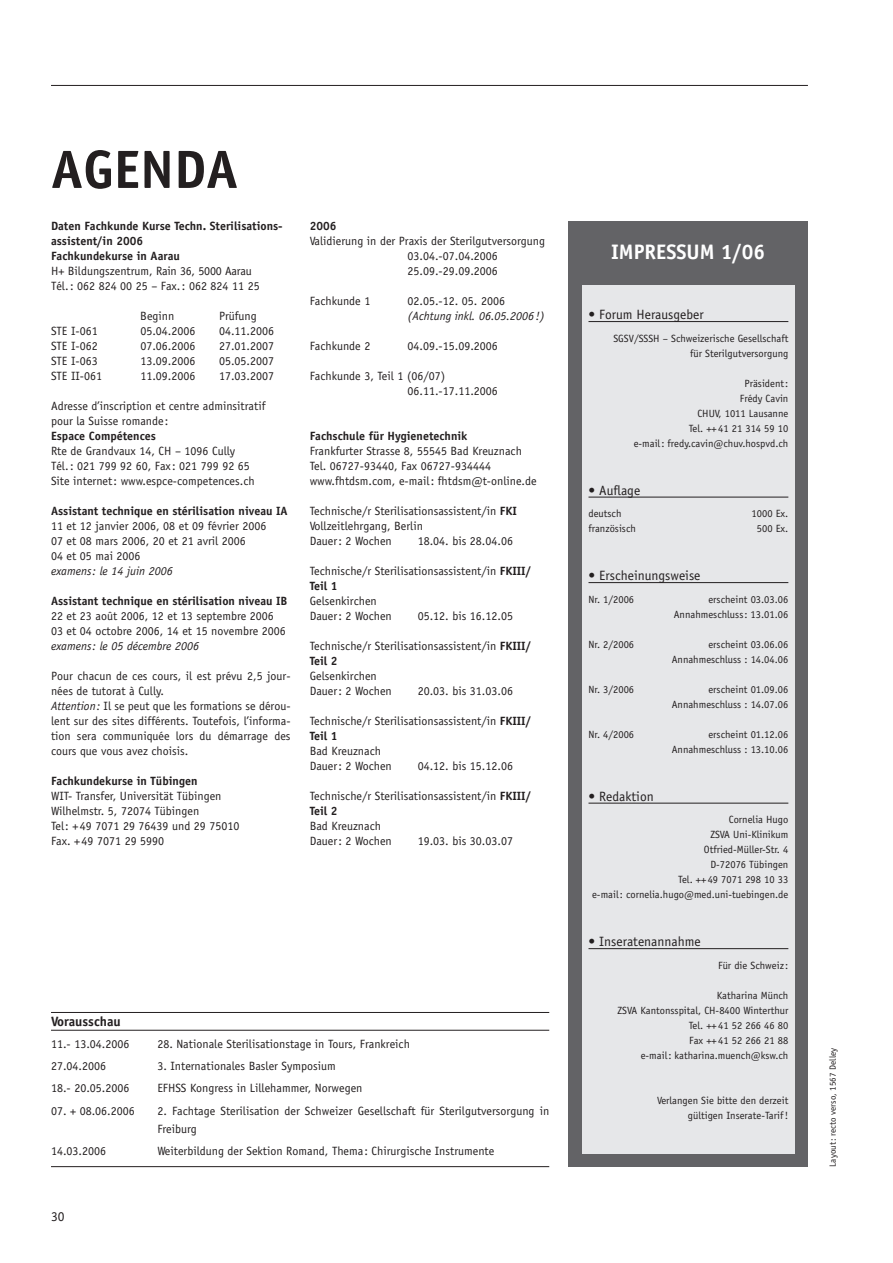
<style>
.page{position:relative;width:893px;height:1263px;background:#fff}
.page>*{position:absolute;margin:0;border:0;box-sizing:border-box;transform-origin:0 0}
.t1{font:700 54px "Officina Sans";color:#231f20}
.t2{font:700 21px "Officina Sans";color:#fff}
.t3{font:13.5px "Officina Sans";color:#231f20}
.t4{font:700 13.5px "Officina Sans";color:#231f20}
.t5{font:12px/15px "Officina Sans";color:#231f20}
.t6{font:700 12px/15px "Officina Sans";color:#231f20}
.t7{font:italic 12px "Officina Sans";color:#231f20}
.t8{font:10.5px/15px "Officina Sans";color:#231f20;text-align:right}
.t9{font:9px "Officina Sans";color:#231f20}
.s1{font-style:italic}
.s2{font-weight:700}
</style>
<div class="page">
<div style="left:568px;top:221px;width:240px;height:945px;background:#636366"></div>
<div style="left:582px;top:285px;width:213px;height:869px;background:#e6e7e9"></div>
<hr style="left:588px;top:321px;width:200px;height:1px;background:#231f20">
<hr style="left:588px;top:497px;width:200px;height:1px;background:#231f20">
<hr style="left:588px;top:582px;width:200px;height:1px;background:#231f20">
<hr style="left:588px;top:803px;width:200px;height:1px;background:#231f20">
<hr style="left:588px;top:948px;width:200px;height:1px;background:#231f20">
<hr style="left:51px;top:1012px;width:498px;height:1px;background:#231f20">
<hr style="left:51px;top:1030px;width:498px;height:1px;background:#231f20">
<hr style="left:51px;top:1166px;width:498px;height:1px;background:#231f20">
<hr style="left:51px;top:85px;width:757px;height:1px;background:#231f20">
<h1 class="t1" style="left:51px;top:149px;width:189px">AGENDA</h1>
<p class="t6" style="left:51px;top:219px;width:233px">Daten Fachkunde Kurse Techn. Sterilisations&shy;assistent/in 2006<br>Fachkundekurse in Aarau</p>
<p class="t5" style="left:51px;top:264px;width:210px">H+ Bildungszentrum, Rain 36, 5000 Aarau<br>Tél.: 062 824 00 25 – Fax.: 062 824 11 25</p>
<p class="t5" style="left:140px;top:309px;width:36px">Beginn</p>
<p class="t5" style="left:219px;top:309px;width:39px">Prüfung</p>
<p class="t5" style="left:51px;top:324px;width:48px">STE I-061</p>
<p class="t5" style="left:140px;top:324px;width:57px">05.04.2006</p>
<p class="t5" style="left:219px;top:324px;width:57px">04.11.2006</p>
<p class="t5" style="left:51px;top:339px;width:48px">STE I-062</p>
<p class="t5" style="left:140px;top:339px;width:57px">07.06.2006</p>
<p class="t5" style="left:219px;top:339px;width:57px">27.01.2007</p>
<p class="t5" style="left:51px;top:354px;width:48px">STE I-063</p>
<p class="t5" style="left:140px;top:354px;width:57px">13.09.2006</p>
<p class="t5" style="left:219px;top:354px;width:57px">05.05.2007</p>
<p class="t5" style="left:51px;top:369px;width:53px">STE II-061</p>
<p class="t5" style="left:140px;top:369px;width:57px">11.09.2006</p>
<p class="t5" style="left:219px;top:369px;width:57px">17.03.2007</p>
<p class="t5" style="left:51px;top:399px;width:216px">Adresse d’inscription et centre adminsitratif pour la Suisse romande:</p>
<p class="t6" style="left:51px;top:429px;width:106px">Espace Compétences</p>
<p class="t5" style="left:51px;top:444px;width:205px">Rte de Grandvaux 14, CH – 1096 Cully<br>Tél.: 021 799 92 60, Fax: 021 799 92 65<br>Site internet: www.espce-competences.ch</p>
<p class="t6" style="left:51px;top:504px;width:238px">Assistant technique en stérilisation niveau IA</p>
<p class="t5" style="left:51px;top:519px;width:217px">11 et 12 janvier 2006, 08 et 09 février 2006<br>07 et 08 mars 2006, 20 et 21 avril 2006<br>04 et 05 mai 2006</p>
<p class="t7" style="left:51px;top:566px;width:123px">examens: le 14 juin 2006</p>
<p class="t6" style="left:51px;top:594px;width:238px">Assistant technique en stérilisation niveau IB</p>
<p class="t5" style="left:51px;top:609px;width:236px">22 et 23 août 2006, 12 et 13 septembre 2006<br>03 et 04 octobre 2006, 14 et 15 novembre 2006</p>
<p class="t7" style="left:51px;top:641px;width:150px">examens: le 05 décembre 2006</p>
<p class="t5" style="left:51px;top:669px;width:241px">Pour chacun de ces cours, il est prévu 2,5 jour&shy;nées de tutorat à Cully.<br><span class="s1">Attention:</span> Il se peut que les formations se dérou&shy;lent sur des sites différents. Toutefois, l’informa&shy;tion sera communiquée lors du démarrage des cours que vous avez choisis.</p>
<p class="t6" style="left:51px;top:774px;width:148px">Fachkundekurse in Tübingen</p>
<p class="t5" style="left:51px;top:789px;width:190px">WIT- Transfer, Universität Tübingen<br>Wilhelmstr. 5, 72074 Tübingen<br>Tel: +49 7071 29 76439 und 29 75010<br>Fax. +49 7071 29 5990</p>
<p class="t6" style="left:310px;top:219px;width:28px">2006</p>
<p class="t5" style="left:407px;top:234px;width:139px;text-indent:-98px">Validierung in der Praxis der Sterilgutversorgung<br>03.04.-07.04.2006<br>25.09.-29.09.2006</p>
<p class="t5" style="left:310px;top:294px;width:62px">Fachkunde 1</p>
<p class="t5" style="left:407px;top:294px;width:99px">02.05.-12. 05. 2006</p>
<p class="t7" style="left:407px;top:311px;width:139px">(Achtung inkl. 06.05.2006!)</p>
<p class="t5" style="left:310px;top:339px;width:62px">Fachkunde 2</p>
<p class="t5" style="left:407px;top:339px;width:92px">04.09.-15.09.2006</p>
<p class="t5" style="left:407px;top:369px;width:92px;text-indent:-98px">Fachkunde 3, Teil 1 (06/07)<br>06.11.-17.11.2006</p>
<p class="t6" style="left:310px;top:429px;width:159px">Fachschule für Hygienetechnik</p>
<p class="t5" style="left:310px;top:444px;width:228px">Frankfurter Strasse 8, 55545 Bad Kreuznach<br>Tel. 06727-93440, Fax 06727-934444 www.fhtdsm.com, e-mail: fhtdsm@t-online.de</p>
<p class="t5" style="left:310px;top:504px;width:209px">Technische/r Sterilisationsassistent/in <span class="s2">FKI<br></span>Vollzeitlehrgang, Berlin<br>Dauer: 2 Wochen</p>
<p class="t5" style="left:418px;top:534px;width:97px">18.04. bis 28.04.06</p>
<p class="t5" style="left:310px;top:564px;width:223px">Technische/r Sterilisationsassistent/in <span class="s2">FKIII/<br>Teil 1</span></p>
<p class="t5" style="left:310px;top:594px;width:84px">Gelsenkirchen<br>Dauer: 2 Wochen</p>
<p class="t5" style="left:418px;top:609px;width:97px">05.12. bis 16.12.05</p>
<p class="t5" style="left:310px;top:639px;width:223px">Technische/r Sterilisationsassistent/in <span class="s2">FKIII/<br>Teil 2</span></p>
<p class="t5" style="left:310px;top:669px;width:84px">Gelsenkirchen<br>Dauer: 2 Wochen</p>
<p class="t5" style="left:418px;top:684px;width:97px">20.03. bis 31.03.06</p>
<p class="t5" style="left:310px;top:714px;width:223px">Technische/r Sterilisationsassistent/in <span class="s2">FKIII/<br>Teil 1</span></p>
<p class="t5" style="left:310px;top:744px;width:84px">Bad Kreuznach<br>Dauer: 2 Wochen</p>
<p class="t5" style="left:418px;top:759px;width:97px">04.12. bis 15.12.06</p>
<p class="t5" style="left:310px;top:789px;width:223px">Technische/r Sterilisationsassistent/in <span class="s2">FKIII/<br>Teil 2</span></p>
<p class="t5" style="left:310px;top:819px;width:84px">Bad Kreuznach<br>Dauer: 2 Wochen</p>
<p class="t5" style="left:418px;top:834px;width:97px">19.03. bis 30.03.07</p>
<p class="t4" style="left:51px;top:1016px;width:71px">Vorausschau</p>
<p class="t5" style="left:51px;top:1037px;width:80px">11.- 13.04.2006</p>
<p class="t5" style="left:157px;top:1037px;width:254px">28. Nationale Sterilisationstage in Tours, Frankreich</p>
<p class="t5" style="left:51px;top:1059px;width:57px">27.04.2006</p>
<p class="t5" style="left:157px;top:1059px;width:180px">3. Internationales Basler Symposium</p>
<p class="t5" style="left:51px;top:1082px;width:80px">18.- 20.05.2006</p>
<p class="t5" style="left:157px;top:1082px;width:207px">EFHSS Kongress in Lillehammer, Norwegen</p>
<p class="t5" style="left:51px;top:1104px;width:85px">07. + 08.06.2006</p>
<p class="t5" style="left:157px;top:1102px;width:393px;line-height:18px">2. Fachtage Sterilisation der Schweizer Gesellschaft für Sterilgutversorgung in<br>Freiburg</p>
<p class="t5" style="left:51px;top:1144px;width:57px">14.03.2006</p>
<p class="t5" style="left:157px;top:1144px;width:339px">Weiterbildung der Sektion Romand, Thema: Chirurgische Instrumente</p>
<p class="t3" style="left:51px;top:1211px;width:15px">30</p>
<h2 class="t2" style="left:611px;top:243px;width:156px">IMPRESSUM 1/06</h2>
<p class="t3" style="left:588px;top:309px;width:117px">• Forum Herausgeber</p>
<p class="t8" style="left:613px;top:331px;width:177px">SGSV/SSSH – Schweizerische Gesellschaft für Sterilgutversorgung</p>
<p class="t8" style="left:634px;top:376px;width:156px">Präsident:<br>Frédy Cavin<br>CHUV, 1011 Lausanne<br>Tel. ++41 21 314 59 10<br>e-mail: fredy.cavin@chuv.hospvd.ch</p>
<p class="t3" style="left:588px;top:485px;width:53px">• Auflage</p>
<p class="t8" style="left:588px;top:507px;width:35px">deutsch</p>
<p class="t8" style="left:752px;top:507px;width:38px">1000 Ex.</p>
<p class="t8" style="left:588px;top:522px;width:49px">französisch</p>
<p class="t8" style="left:757px;top:522px;width:33px">500 Ex.</p>
<p class="t3" style="left:588px;top:570px;width:114px">• Erscheinungsweise</p>
<p class="t8" style="left:588px;top:592px;width:47px">Nr. 1/2006</p>
<p class="t8" style="left:674px;top:592px;width:116px">erscheint 03.03.06<br>Annahmeschluss: 13.01.06</p>
<p class="t8" style="left:588px;top:637px;width:47px">Nr. 2/2006</p>
<p class="t8" style="left:672px;top:637px;width:118px">erscheint 03.06.06<br>Annahmeschluss : 14.04.06</p>
<p class="t8" style="left:588px;top:682px;width:47px">Nr. 3/2006</p>
<p class="t8" style="left:672px;top:682px;width:118px">erscheint 01.09.06<br>Annahmeschluss : 14.07.06</p>
<p class="t8" style="left:588px;top:727px;width:47px">Nr. 4/2006</p>
<p class="t8" style="left:672px;top:727px;width:118px">erscheint 01.12.06<br>Annahmeschluss : 13.10.06</p>
<p class="t3" style="left:588px;top:791px;width:67px">• Redaktion</p>
<p class="t8" style="left:592px;top:813px;width:198px">Cornelia Hugo<br>ZSVA Uni-Klinikum<br>Otfried-Müller-Str. 4<br>D-72076 Tübingen<br>Tel. ++49 7071 298 10 33<br>e-mail: cornelia.hugo@med.uni-tuebingen.de</p>
<p class="t3" style="left:588px;top:936px;width:114px">• Inseratenannahme</p>
<p class="t8" style="left:718px;top:958px;width:72px">Für die Schweiz:</p>
<p class="t8" style="left:618px;top:988px;width:172px">Katharina Münch<br>ZSVA Kantonsspital, CH-8400 Winterthur<br>Tel. ++41 52 266 46 80<br>Fax ++41 52 266 21 88<br>e-mail: katharina.muench@ksw.ch</p>
<p class="t8" style="left:657px;top:1093px;width:133px">Verlangen Sie bitte den derzeit gültigen Inserate-Tarif !</p>
<p class="t9" style="left:829px;top:1166px;width:120px;rotate:-90deg">Layout: recto verso, 1567 Delley</p>
</div>
